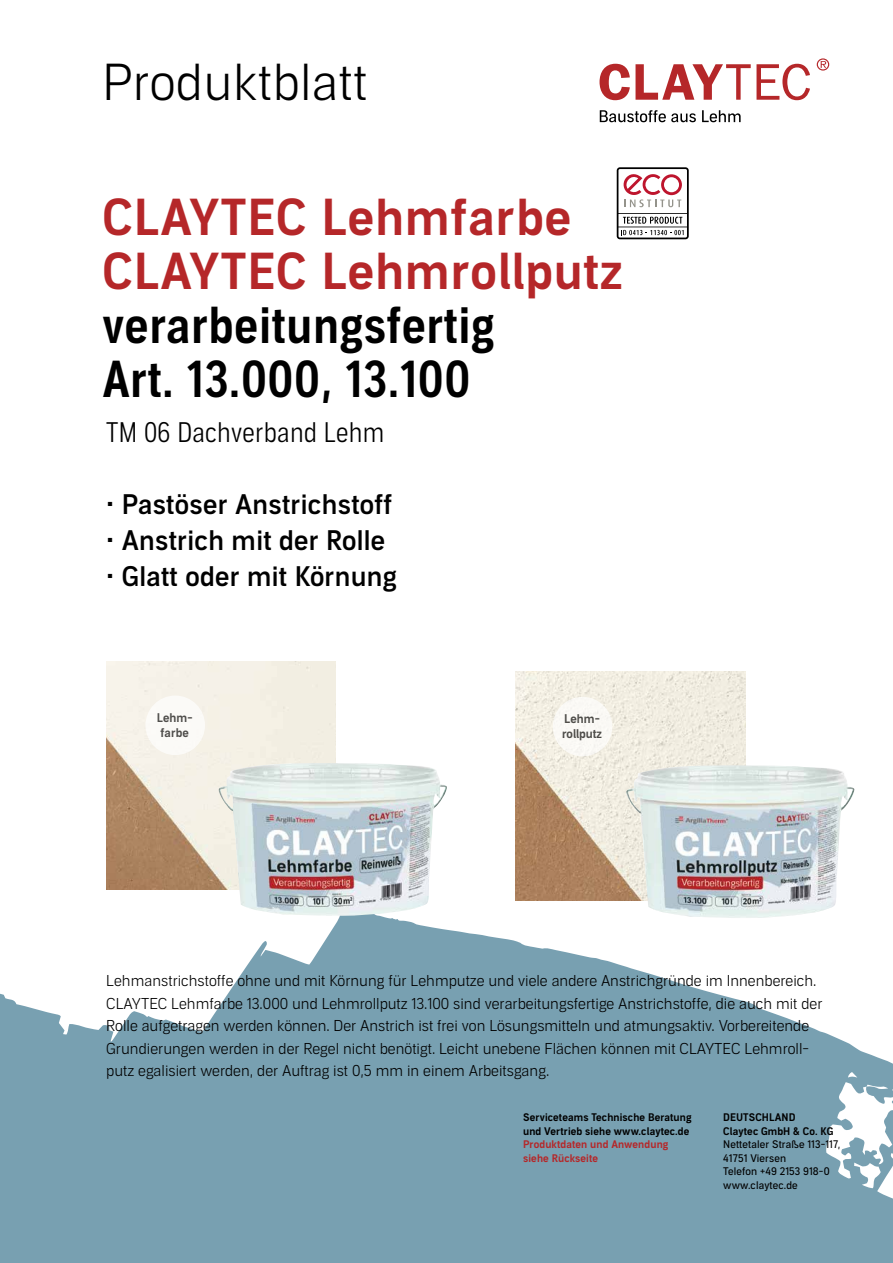
<style>
.page{position:relative;width:893px;height:1263px;background:#fff}
.page>*{position:absolute;margin:0;border:0;box-sizing:border-box;transform-origin:0 0}
.t1{font:49.5px/54px "Aago Condensed Sm";letter-spacing:.01em;color:#000}
.t2{font:49.5px/54px "Aago Sm";letter-spacing:.02em;color:#b52729}
.t3{font:300 49.5px "Aago";letter-spacing:.01em;color:#000}
.t4{font:500 27px "Aago";letter-spacing:.01em;color:#000}
.t5{font:300 27px "Aago Condensed";letter-spacing:.01em;color:#000}
.t6{font:300 15px/22.5px "Aago";color:#000}
.t7{font:12px/15px "Aago Sm";color:#000;text-align:center}
.t8{font:10.5px/13.5px "Aago Sm";letter-spacing:.01em;color:#000}
.t9{font:10.5px/13.5px "Aago";letter-spacing:.01em;color:#000}
.t10{font:10.5px/13.5px "Aago Sm";letter-spacing:.01em;color:#b52729}
</style>
<div class="page">
<svg style="left:0;top:874px;width:893px;height:389px;fill:#78a0b1"></svg>
<img style="left:106px;top:661px;width:230px;height:229px">
<svg style="left:599px;top:64px;width:211px;height:36px"></svg>
<svg style="left:817px;top:58px;width:12px;height:13px"></svg>
<svg style="left:600px;top:110px;width:141px;height:12px"></svg>
<div style="left:145px;top:695px;width:60px;height:60px;background:#fbfaf7;border-radius:50%"></div>
<img style="left:218px;top:763px;width:229px;height:153px">
<svg style="left:617px;top:167px;width:72px;height:72px"></svg>
<img style="left:516px;top:671px;width:229px;height:229px">
<img style="left:625px;top:765px;width:229px;height:153px">
<div style="left:553px;top:697px;width:59px;height:59px;background:#faf9f5;border-radius:50%"></div>
<h1 class="t3" style="left:102px;top:54px;width:267px">Produktblatt</h1>
<h1 class="t2" style="left:102px;top:191px;width:521px">CLAYTEC Lehmfarbe<br>CLAYTEC Lehmrollputz</h1>
<h1 class="t1" style="left:102px;top:299px;width:393px">verarbeitungsfertig<br>Art. 13.000, 13.100</h1>
<h2 class="t5" style="left:106px;top:417px;width:280px">TM 06 Dachverband Lehm</h2>
<h2 class="t4" style="left:106px;top:489px;width:287px">• Pastöser Anstrichstoff</h2>
<h2 class="t4" style="left:106px;top:525px;width:280px">• Anstrich mit der Rolle</h2>
<h2 class="t4" style="left:106px;top:561px;width:292px">• Glatt oder mit Körnung</h2>
<p class="t7" style="left:157px;top:711px;width:37px">Lehm&shy;farbe</p>
<p class="t7" style="left:562px;top:712px;width:41px;text-align:left">Lehm&shy;rollputz</p>
<p class="t6" style="left:106px;top:970px;width:718px">Lehmanstrichstoffe ohne und mit Körnung für Lehmputze und viele andere Anstrichgründe im Innenbereich.<br>CLAYTEC Lehmfarbe 13.000 und Lehmrollputz 13.100 sind verarbeitungsfertige Anstrichstoffe, die auch mit der Rolle aufgetragen werden können. Der Anstrich ist frei von Lösungsmitteln und atmungsaktiv. Vorbereitende Grundierungen werden in der Regel nicht benötigt. Leicht unebene Flächen können mit CLAYTEC Lehmroll&shy;putz egalisiert werden, der Auftrag ist 0,5 mm in einem Arbeitsgang.</p>
<p class="t8" style="left:723px;top:1111px;width:112px">DEUTSCHLAND<br>Claytec GmbH &amp; Co. KG</p>
<p class="t9" style="left:723px;top:1138px;width:119px">Nettetaler Straße 113-117,<br>41751 Viersen<br>Telefon +49 2153 918-0 www.claytec.de</p>
<p class="t8" style="left:523px;top:1111px;width:170px">Serviceteams Technische Beratung und Vertrieb siehe www.claytec.de</p>
<p class="t10" style="left:523px;top:1138px;width:147px">Produktdaten und Anwendung siehe Rückseite</p>
</div>
